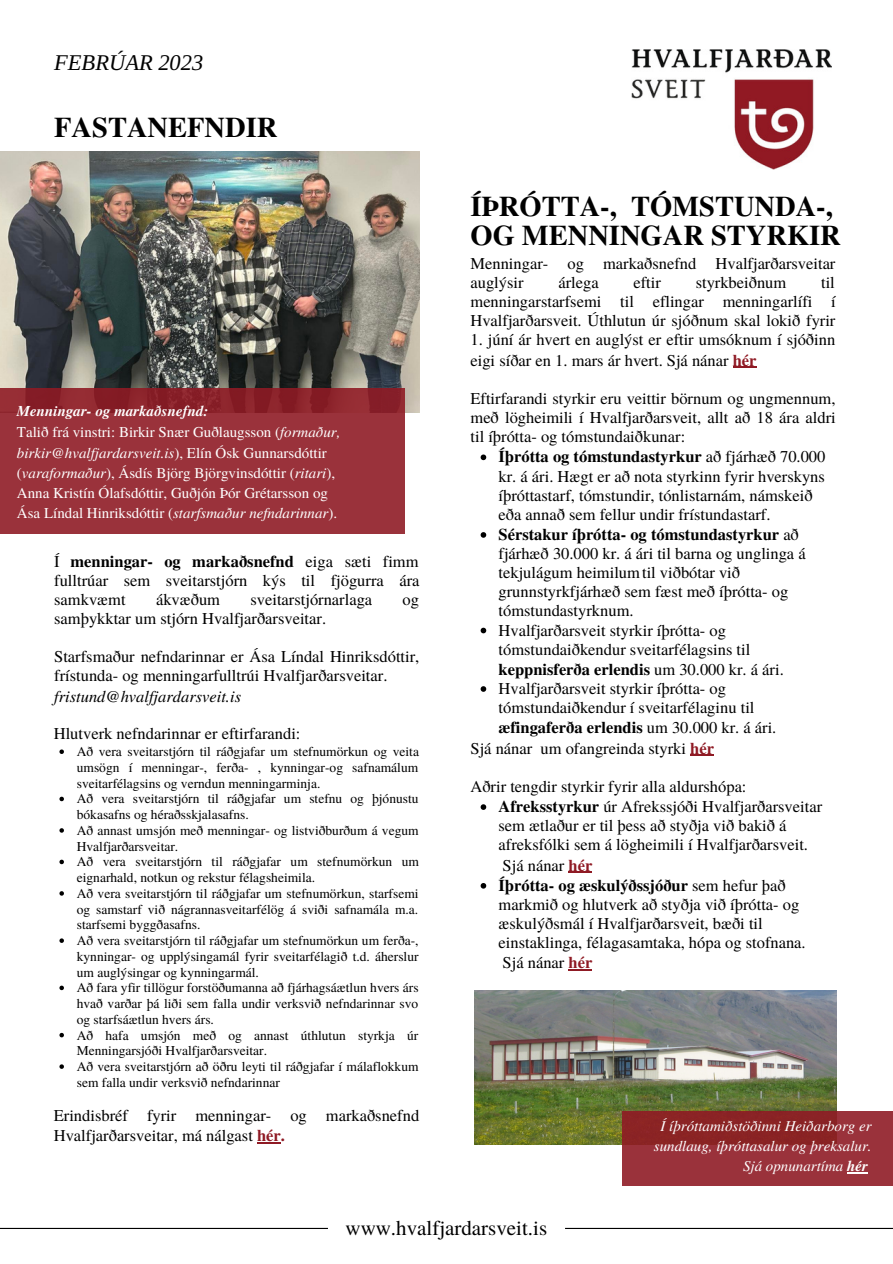
<style>
.page{position:relative;width:893px;height:1264px;background:#fff}
.page>*{position:absolute;margin:0;border:0;box-sizing:border-box;transform-origin:0 0}
.t1{font:700 28.5px/29.2px "Te X Gyre Termes";color:#000}
.t2{font:italic 22.5px "Libra Serif Modern";color:#000}
.t3{font:21px "Te X Gyre Termes";color:#000}
.t4{font:16.5px/19.4px "Te X Gyre Termes";color:#000}
.t5{font:italic 16.5px "Te X Gyre Termes";color:#000}
.t6{font:15px/20.4px "Te X Gyre Termes";color:#fff}
.t7{font:italic 15px/20.2px "Te X Gyre Termes";color:#fff;text-align:right}
.t8{font:13.5px/15.8px "Te X Gyre Termes";color:#000}
.s1{font-weight:700;font-style:italic}
.s2{font-style:italic}
.s3{font-weight:700}
.s4{font-weight:700;color:#8f1a24}
</style>
<div class="page">
<hr style="left:0;top:1227px;width:328px;height:1px;background:#000">
<hr style="left:565px;top:1227px;width:327px;height:1px;background:#000">
<img style="left:631px;top:49px;width:200px;height:121px">
<img style="left:0;top:152px;width:419px;height:260px">
<svg style="left:0;top:388px;width:404px;height:145px;background:#972f38"></svg>
<svg style="left:480px;top:454px;width:6px;height:6px"></svg>
<svg style="left:480px;top:532px;width:6px;height:5px"></svg>
<svg style="left:480px;top:627px;width:6px;height:6px"></svg>
<svg style="left:480px;top:686px;width:6px;height:5px"></svg>
<svg style="left:480px;top:804px;width:6px;height:6px"></svg>
<svg style="left:568px;top:871px;width:24px;height:1px"></svg>
<svg style="left:480px;top:883px;width:6px;height:5px"></svg>
<svg style="left:568px;top:969px;width:24px;height:1px"></svg>
<svg style="left:733px;top:367px;width:23px;height:1px"></svg>
<hr style="left:690px;top:754px;width:24px;height:2px;background:#8f1a24">
<img style="left:474px;top:990px;width:362px;height:154px">
<svg style="left:622px;top:1111px;width:270px;height:74px;background:#942c32"></svg>
<svg style="left:59px;top:749px;width:5px;height:5px"></svg>
<svg style="left:59px;top:796px;width:5px;height:5px"></svg>
<svg style="left:59px;top:828px;width:5px;height:4px"></svg>
<svg style="left:59px;top:859px;width:5px;height:5px"></svg>
<svg style="left:59px;top:891px;width:5px;height:4px"></svg>
<svg style="left:59px;top:938px;width:5px;height:4px"></svg>
<svg style="left:59px;top:985px;width:5px;height:5px"></svg>
<svg style="left:59px;top:1032px;width:5px;height:5px"></svg>
<svg style="left:59px;top:1064px;width:5px;height:4px"></svg>
<hr style="left:257px;top:1141px;width:24px;height:2px;background:#8f1a24">
<svg style="left:847px;top:1172px;width:20px;height:1px"></svg>
<h2 class="t2" style="left:54px;top:50px;width:151px">FEBRÚAR 2023</h2>
<h1 class="t1" style="left:54px;top:112px;width:225px">FASTANEFNDIR</h1>
<p class="t6" style="left:17px;top:400px;width:325px"><span class="s1">Menningar- og markaðsnefnd:<br></span>Talið frá vinstri: Birkir Snær Guðlaugsson (<span class="s2">formaður, birkir@hvalfjardarsveit.is</span>), Elín Ósk Gunnarsdóttir (<span class="s2">varaformaður</span>), Ásdís Björg Björgvinsdóttir (<span class="s2">ritari</span>), Anna Kristín Ólafsdóttir, Guðjón Þór Grétarsson og Ása Líndal Hinriksdóttir (<span class="s2">starfsmaður nefndarinnar</span>).</p>
<p class="t4" style="left:54px;top:550px;width:367px;text-align:justify">Í <span class="s3">menningar- og markaðsnefnd</span> eiga sæti fimm fulltrúar sem sveitarstjórn kýs til fjögurra ára samkvæmt</p>
<p class="t4" style="left:156px;top:589px;width:66px">ákvæðum</p>
<p class="t4" style="left:250px;top:589px;width:123px">sveitarstjórnarlaga</p>
<p class="t4" style="left:402px;top:589px;width:18px">og</p>
<p class="t4" style="left:54px;top:608px;width:273px">samþykktar um stjórn Hvalfjarðarsveitar.</p>
<p class="t4" style="left:54px;top:646px;width:366px">Starfsmaður nefndarinnar er Ása Líndal Hinriksdóttir, frístunda- og menningarfulltrúi Hvalfjarðarsveitar.</p>
<p class="t5" style="left:54px;top:684px;width:188px">fristund@hvalfjardarsveit.is</p>
<p class="t4" style="left:54px;top:723px;width:248px">Hlutverk nefndarinnar er eftirfarandi:</p>
<p class="t8" style="left:77px;top:743px;width:344px">Að vera sveitarstjórn til ráðgjafar um stefnumörkun og veita umsögn í menningar-, ferða- , kynningar-og safnamálum sveitarfélagsins og verndun menningarminja.<br>Að vera sveitarstjórn til ráðgjafar um stefnu og þjónustu bókasafns og héraðsskjalasafns.<br>Að annast umsjón með menningar- og listviðburðum á vegum Hvalfjarðarsveitar.<br>Að vera sveitarstjórn til ráðgjafar um stefnumörkun um eignarhald, notkun og rekstur félagsheimila.<br>Að vera sveitarstjórn til ráðgjafar um stefnumörkun, starfsemi og samstarf við nágrannasveitarfélög á sviði safnamála m.a. starfsemi byggðasafns.<br>Að vera sveitarstjórn til ráðgjafar um stefnumörkun um ferða-, kynningar- og upplýsingamál fyrir sveitarfélagið t.d. áherslur um auglýsingar og kynningarmál.<br>Að fara yfir tillögur forstöðumanna að fjárhagsáætlun hvers árs hvað varðar þá liði sem falla undir verksvið nefndarinnar svo og starfsáætlun hvers árs.<br>Að hafa umsjón með og annast úthlutun styrkja úr Menningarsjóði Hvalfjarðarsveitar.<br>Að vera sveitarstjórn að öðru leyti til ráðgjafar í málaflokkum sem falla undir verksvið nefndarinnar</p>
<p class="t4" style="left:54px;top:1104px;width:367px;line-height:20.2px">Erindisbréf fyrir menningar- og markaðsnefnd<br>Hvalfjarðarsveitar, má nálgast <span class="s4">hér.</span></p>
<h1 class="t1" style="left:470px;top:190px;width:372px">ÍÞRÓTTA-, TÓMSTUNDA-,<br>OG MENNINGAR STYRKIR</h1>
<p class="t4" style="left:470px;top:253px;width:366px">Menningar- og markaðsnefnd Hvalfjarðarsveitar auglýsir</p>
<p class="t4" style="left:558px;top:272px;width:42px">árlega</p>
<p class="t4" style="left:633px;top:272px;width:29px">eftir</p>
<p class="t4" style="left:695px;top:272px;width:92px">styrkbeiðnum</p>
<p class="t4" style="left:470px;top:272px;width:367px;text-align:justify;text-indent:350px">til menningarstarfsemi til eflingar menningarlífi í Hvalfjarðarsveit. Úthlutun úr sjóðnum skal lokið fyrir</p>
<p class="t4" style="left:470px;top:329px;width:366px;line-height:20.2px">1. júní ár hvert en auglýst er eftir umsóknum í sjóðinn eigi síðar en 1. mars ár hvert. Sjá nánar <span class="s4">hér</span></p>
<p class="t4" style="left:470px;top:388px;width:367px;text-align:justify">Eftirfarandi styrkir eru veittir börnum og ungmennum, með lögheimili í Hvalfjarðarsveit, allt að 18 ára aldri til íþrótta- og tómstundaiðkunar:</p>
<p class="t4" style="left:498px;top:446px;width:328px"><span class="s3">Íþrótta og tómstundastyrkur</span> að fjárhæð 70.000 kr. á ári. Hægt er að nota styrkinn fyrir hverskyns íþróttastarf, tómstundir, tónlistarnám, námskeið eða annað sem fellur undir frístundastarf.<br><span class="s3">Sérstakur íþrótta- og tómstundastyrkur</span> að fjárhæð 30.000 kr. á ári til barna og unglinga á tekjulágum heimilumtil viðbótar við grunnstyrkfjárhæð sem fæst með íþrótta- og tómstundastyrknum.<br>Hvalfjarðarsveit styrkir íþrótta- og tómstundaiðkendur sveitarfélagsins til <span class="s3">keppnisferða erlendis</span> um 30.000 kr. á ári.<br>Hvalfjarðarsveit styrkir íþrótta- og tómstundaiðkendur í sveitarfélaginu til <span class="s3">æfingaferða erlendis</span> um 30.000 kr. á ári.</p>
<p class="t4" style="left:470px;top:737px;width:245px">Sjá nánar um ofangreinda styrki <span class="s4">hér</span></p>
<p class="t4" style="left:470px;top:775px;width:277px">Aðrir tengdir styrkir fyrir alla aldurshópa:</p>
<p class="t4" style="left:498px;top:796px;width:325px"><span class="s3">Afreksstyrkur</span> úr Afrekssjóði Hvalfjarðarsveitar sem ætlaður er til þess að styðja við bakið á afreksfólki sem á lögheimili í Hvalfjarðarsveit.<br>Sjá nánar <span class="s4">hér<br></span><span class="s3">Íþrótta- og æskulýðssjóður</span> sem hefur það markmið og hlutverk að styðja við íþrótta- og æskulýðsmál í Hvalfjarðarsveit, bæði til einstaklinga, félagasamtaka, hópa og stofnana.<br>Sjá nánar <span class="s4">hér</span></p>
<p class="t7" style="left:653px;top:1114px;width:219px">Í íþróttamiðstöðinni Heiðarborg er sundlaug, íþróttasalur og þreksalur.<br>Sjá opnunartíma <span class="s3">hér</span></p>
<p class="t3" style="left:345px;top:1212px;width:203px">www.hvalfjardarsveit.is</p>
</div>
